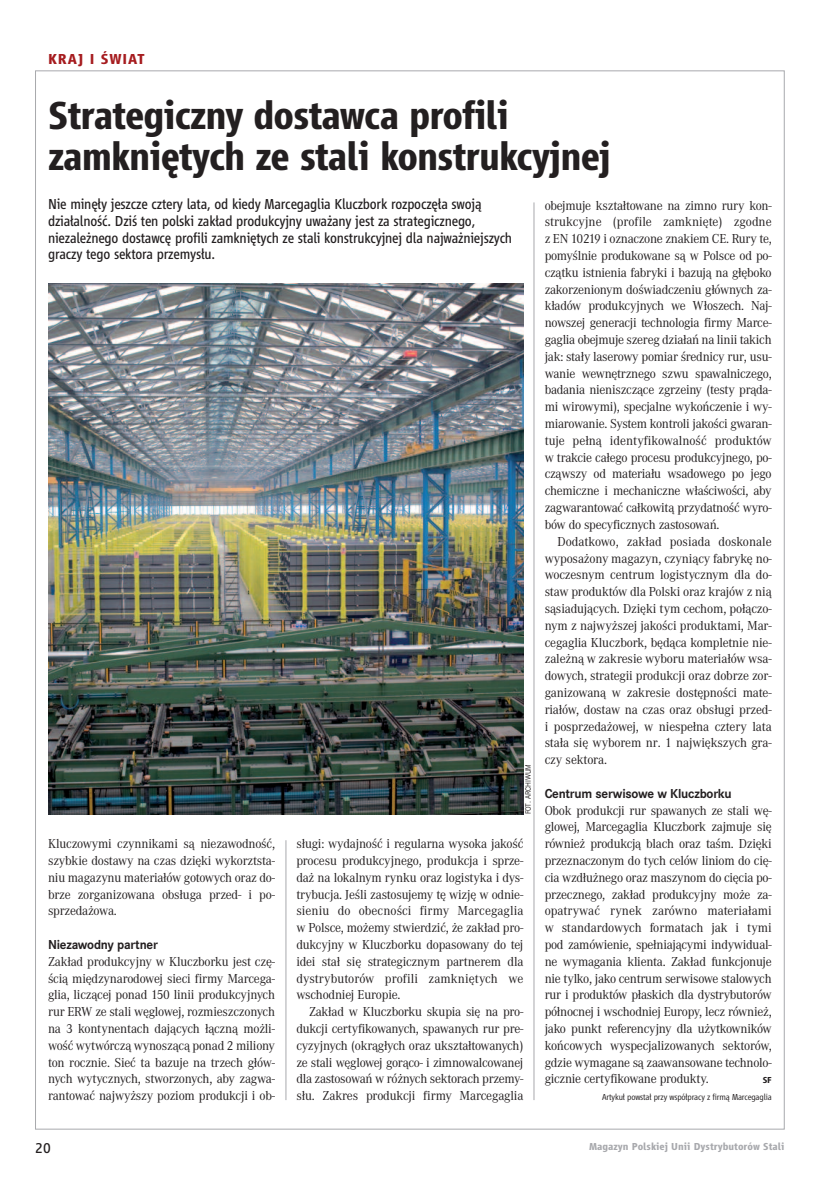
<style>
.page{position:relative;width:827px;height:1177px;background:#fff}
.page>*{position:absolute;margin:0;border:0;box-sizing:border-box;transform-origin:0 0}
.t1{font:700 40.5px/40.5px "Vialog Pl LT";letter-spacing:-.03em;color:#231f20;scale:.96 1}
.t2{font:15px/16.8px "Vialog Pl LT";letter-spacing:-.015em;color:#231f20;scale:.96 1}
.t3{font:700 15px "Vialog Pl LT";letter-spacing:.055em;color:#a61c1f}
.t4{font:15px "Vialog Pl LT";letter-spacing:-.015em;color:#231f20}
.t5{font:13.5px/16.8px "Corporate ATCE";letter-spacing:-.015em;color:#231f20;text-align:justify;scale:.96 1}
.t6{font:700 13.5px "Corporate STCE";letter-spacing:-.015em;color:#231f20;scale:.96 1}
.t7{font:700 10.5px "Vialog Pl LT";color:#a8a9ad}
.t8{font:300 9px "Vialog Pl LT";letter-spacing:-.02em;color:#231f20}
.t9{font:700 9px "Vialog Pl LT";color:#231f20}
.t10{font:7.5px "News Goth EU";letter-spacing:-.02em;color:#231f20;scale:.9 1}
</style>
<div class="page">
<hr style="left:285px;top:840px;width:1px;height:260px;background:#a8a9ad">
<hr style="left:533px;top:202px;width:1px;height:898px;background:#a8a9ad">
<img style="left:48px;top:283px;width:475px;height:531px">
<p class="t3" style="left:48px;top:54px;width:98px">KRAJ I ŚWIAT</p>
<h1 class="t1" style="left:48px;top:99px;width:587px">Strategiczny dostawca profili zamkniętych ze stali konstrukcyjnej</h1>
<p class="t2" style="left:48px;top:197px;width:484px">Nie minęły jeszcze cztery lata, od kiedy Marcegaglia Kluczbork rozpoczęła swoją działalność. Dziś ten polski zakład produkcyjny uważany jest za strategicznego, niezależnego dostawcę profili zamkniętych ze stali konstrukcyjnej dla najważniejszych graczy tego sektora przemysłu.</p>
<p class="t5" style="left:544px;top:197px;width:238px">obejmuje kształtowane na zimno rury kon&shy;strukcyjne (profile zamknięte) zgodne z EN 10219 i oznaczone znakiem CE. Rury te, pomyślnie produkowane są w Polsce od po&shy;czątku istnienia fabryki i bazują na głęboko zakorzenionym doświadczeniu głównych za&shy;kładów produkcyjnych we Włoszech. Naj&shy;nowszej generacji technologia firmy Marce&shy;gaglia obejmuje szereg działań na linii takich jak: stały laserowy pomiar średnicy rur, usu&shy;wanie wewnętrznego szwu spawalniczego, badania nieniszczące zgrzeiny (testy prąda&shy;mi wirowymi), specjalne wykończenie i wy&shy;miarowanie. System kontroli jakości gwaran&shy;tuje pełną identyfikowalność produktów w trakcie całego procesu produkcyjnego, po&shy;cząwszy od materiału wsadowego po jego chemiczne i mechaniczne właściwości, aby zagwarantować całkowitą przydatność wyro&shy;bów do specyficznych zastosowań.</p>
<p class="t5" style="left:544px;top:533px;width:238px;text-indent:13px">Dodatkowo, zakład posiada doskonale wyposażony magazyn, czyniący fabrykę no&shy;woczesnym centrum logistycznym dla do&shy;staw produktów dla Polski oraz krajów z nią sąsiadujących. Dzięki tym cechom, połączo&shy;nym z najwyższej jakości produktami, Mar&shy;cegaglia Kluczbork, będąca kompletnie nie&shy;zależną w zakresie wyboru materiałów wsa&shy;dowych, strategii produkcji oraz dobrze zor&shy;ganizowaną w zakresie dostępności mate&shy;riałów, dostaw na czas oraz obsługi przed&shy;i posprzedażowej, w niespełna cztery lata stała się wyborem nr. 1 największych gra&shy;czy sektora.</p>
<p class="t6" style="left:544px;top:785px;width:196px">Centrum serwisowe w Kluczborku</p>
<p class="t5" style="left:544px;top:801px;width:238px">Obok produkcji rur spawanych ze stali wę&shy;glowej, Marcegaglia Kluczbork zajmuje się również produkcją blach oraz taśm. Dzięki przeznaczonym do tych celów liniom do cię&shy;cia wzdłużnego oraz maszynom do cięcia po&shy;przecznego, zakład produkcyjny może za&shy;opatrywać rynek zarówno materiałami w standardowych formatach jak i tymi pod zamówienie, spełniającymi indywidual&shy;ne wymagania klienta. Zakład funkcjonuje nie tylko, jako centrum serwisowe stalowych rur i produktów płaskich dla dystrybutorów północnej i wschodniej Europy, lecz również, jako punkt referencyjny dla użytkowników końcowych wyspecjalizowanych sektorów, gdzie wymagane są zaawansowane technolo&shy;gicznie certyfikowane produkty.</p>
<p class="t10" style="left:523px;top:814px;width:58px;rotate:-90deg">FOT. archiwum</p>
<p class="t5" style="left:48px;top:835px;width:238px">Kluczowymi czynnikami są niezawodność, szybkie dostawy na czas dzięki wykorztsta&shy;niu magazynu materiałów gotowych oraz do&shy;brze zorganizowana obsługa przed- i po&shy;sprzedażowa.</p>
<p class="t6" style="left:48px;top:936px;width:116px">Niezawodny partner</p>
<p class="t5" style="left:48px;top:953px;width:238px">Zakład produkcyjny w Kluczborku jest czę&shy;ścią międzynarodowej sieci firmy Marcega&shy;glia, liczącej ponad 150 linii produkcyjnych rur ERW ze stali węglowej, rozmieszczonych na 3 kontynentach dających łączną możli&shy;wość wytwórczą wynoszącą ponad 2 miliony ton rocznie. Sieć ta bazuje na trzech głów&shy;nych wytycznych, stworzonych, aby zagwa&shy;rantować najwyższy poziom produkcji i ob-</p>
<p class="t5" style="left:296px;top:835px;width:238px">sługi: wydajność i regularna wysoka jakość procesu produkcyjnego, produkcja i sprze&shy;daż na lokalnym rynku oraz logistyka i dys&shy;trybucja. Jeśli zastosujemy tę wizję w odnie&shy;sieniu do obecności firmy Marcegaglia w Polsce, możemy stwierdzić, że zakład pro&shy;dukcyjny w Kluczborku dopasowany do tej idei stał się strategicznym partnerem dla dystrybutorów profili zamkniętych we wschodniej Europie.</p>
<p class="t5" style="left:296px;top:1003px;width:238px;text-indent:13px">Zakład w Kluczborku skupia się na pro&shy;dukcji certyfikowanych, spawanych rur pre&shy;cyzyjnych (okrągłych oraz ukształtowanych) ze stali węglowej gorąco- i zimnowalcowanej dla zastosowań w różnych sektorach przemy&shy;słu. Zakres produkcji firmy Marcegaglia</p>
<p class="t9" style="left:762px;top:1077px;width:11px">SF</p>
<p class="t8" style="left:601px;top:1094px;width:171px">Artykuł powstał przy współpracy z firmą Marcegaglia</p>
<p class="t4" style="left:35px;top:1143px;width:17px">20</p>
<p class="t7" style="left:588px;top:1143px;width:197px">Magazyn Polskiej Unii Dystrybutorów Stali</p>
</div>
